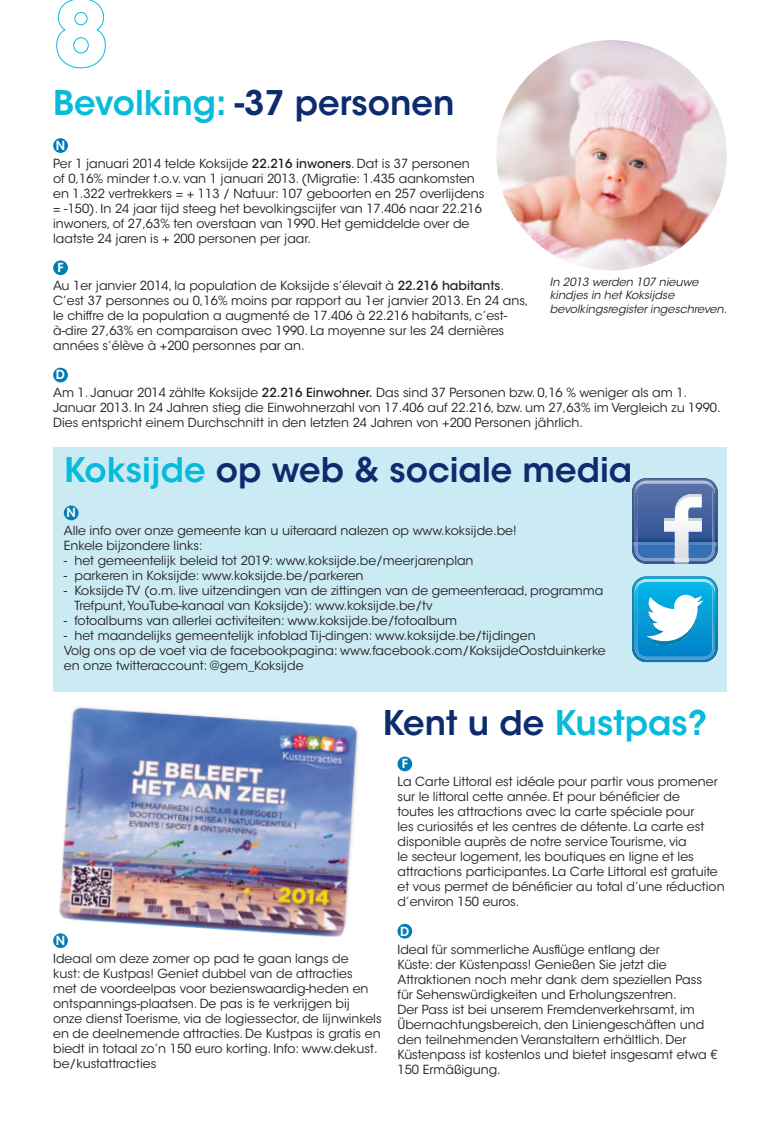
<style>
.page{position:relative;width:780px;height:1134px;background:#fff}
.page>*{position:absolute;margin:0;border:0;box-sizing:border-box;transform-origin:0 0}
.Titels_licht_blauw_i{font:600 33.75px "ITC Avant Garde Std";color:#0d2c6e}
.Titels_licht_blauw_i-2{font:600 33.75px "ITC Avant Garde Std";color:#07bbda}
.Body_insprong_2_mm{font:12.5px/15px "ITC Avant Garde Std";color:#231f20}
.t1{font:600 12.5px "ITC Avant Garde Std";color:#fff}
.Onderschrift_foto{font:italic 11.25px/13.5px "ITC Avant Garde Std";color:#231f20}
.s1{color:#07bbda}
.s2{font-weight:500}
.s3{color:#0d2c6e}
</style>
<div class="page">
<div style="left:53px;top:138px;width:15px;height:15px;background:#007db5;border-radius:50%"></div>
<div style="left:53px;top:260px;width:15px;height:15px;background:#007db5;border-radius:50%"></div>
<div style="left:53px;top:368px;width:15px;height:14px;background:#007db5;border-radius:50%"></div>
<div style="left:397px;top:756px;width:15px;height:15px;background:#007db5;border-radius:50%"></div>
<div style="left:397px;top:924px;width:15px;height:14px;background:#007db5;border-radius:50%"></div>
<img style="left:496px;top:40px;width:230px;height:230px;border-radius:115px">
<div style="left:53px;top:448px;width:673px;height:244px;background:#cbebf4"></div>
<div style="left:64px;top:506px;width:15px;height:14px;background:#007db5;border-radius:50%"></div>
<img style="left:53px;top:707px;width:306px;height:240px">
<svg style="left:632px;top:478px;width:85px;height:86px;background:#6e89b6"></svg>
<img style="left:634px;top:481px;width:81px;height:14px">
<svg style="left:632px;top:576px;width:85px;height:86px;background:#4bb3dd"></svg>
<svg style="left:56px;top:0;width:50px;height:68px"></svg>
<p class="Titels_licht_blauw_i" style="left:53px;top:81px;width:403px"><span class="s1">Bevolking:</span> -37 personen</p>
<p class="t1" style="left:56px;top:137px;width:11px">N</p>
<p class="Body_insprong_2_mm" style="left:53px;top:156px;width:432px">Per 1 januari 2014 telde Koksijde <span class="s2">22.216 inwoners</span>. Dat is 37 personen of 0,16% minder t.o.v. van 1 januari 2013. (Migratie: 1.435 aankomsten en 1.322 vertrekkers = + 113 / Natuur: 107 geboorten en 257 overlijdens = -150). In 24 jaar tijd steeg het bevolkingscijfer van 17.406 naar 22.216 inwoners, of 27,63% ten overstaan van 1990. Het gemiddelde over de laatste 24 jaren is + 200 personen per jaar.</p>
<p class="t1" style="left:57px;top:260px;width:8px">F</p>
<p class="Body_insprong_2_mm" style="left:53px;top:278px;width:477px">Au 1er janvier 2014, la population de Koksijde s’élevait à <span class="s2">22.216 habitants</span>.<br>C’est 37 personnes ou 0,16% moins par rapport au 1er janvier 2013. En 24 ans, le chiffre de la population a augmenté de 17.406 à 22.216 habitants, c’est&shy;à-dire 27,63% en comparaison avec 1990. La moyenne sur les 24 dernières années s’élève à +200 personnes par an.</p>
<p class="t1" style="left:56px;top:367px;width:11px">D</p>
<p class="Body_insprong_2_mm" style="left:53px;top:386px;width:669px">Am 1. Januar 2014 zählte Koksijde <span class="s2">22.216 Einwohner.</span> Das sind 37 Personen bzw. 0,16 % weniger als am 1.<br>Januar 2013. In 24 Jahren stieg die Einwohnerzahl von 17.406 auf 22.216, bzw. um 27,63% im Vergleich zu 1990.<br>Dies entspricht einem Durchschnitt in den letzten 24 Jahren von +200 Personen jährlich.</p>
<p class="Onderschrift_foto" style="left:550px;top:275px;width:179px">In 2013 werden 107 nieuwe kindjes in het Koksijdse bevolkingsregister ingeschreven.</p>
<p class="Titels_licht_blauw_i" style="left:64px;top:448px;width:570px"><span class="s1">Koksijde</span> op web &amp; sociale media</p>
<p class="t1" style="left:66px;top:505px;width:11px">N</p>
<p class="Body_insprong_2_mm" style="left:64px;top:523px;width:454px">Alle info over onze gemeente kan u uiteraard nalezen op www.koksijde.be!</p>
<p class="Body_insprong_2_mm" style="left:64px;top:538px;width:140px">Enkele bijzondere links:</p>
<p class="Body_insprong_2_mm" style="left:64px;top:553px;width:411px">- het gemeentelijk beleid tot 2019: www.koksijde.be/meerjarenplan</p>
<p class="Body_insprong_2_mm" style="left:64px;top:568px;width:301px">- parkeren in Koksijde: www.koksijde.be/parkeren</p>
<p class="Body_insprong_2_mm" style="left:74px;top:583px;width:530px;text-indent:-11px">- Koksijde TV (o.m. live uitzendingen van de zittingen van de gemeenteraad, programma<br>Trefpunt, YouTube-kanaal van Koksijde): www.koksijde.be/tv</p>
<p class="Body_insprong_2_mm" style="left:64px;top:613px;width:395px">- fotoalbums van allerlei activiteiten: www.koksijde.be/fotoalbum</p>
<p class="Body_insprong_2_mm" style="left:64px;top:628px;width:473px">- het maandelijks gemeentelijk infoblad Tij-dingen: www.koksijde.be/tijdingen</p>
<p class="Body_insprong_2_mm" style="left:64px;top:643px;width:543px">Volg ons op de voet via de facebookpagina: www.facebook.com/KoksijdeOostduinkerke en onze twitteraccount: @gem_Koksijde</p>
<p class="Titels_licht_blauw_i-2" style="left:382px;top:702px;width:326px"><span class="s3">Kent u de</span> Kustpas?</p>
<p class="t1" style="left:56px;top:932px;width:11px">N</p>
<p class="Body_insprong_2_mm" style="left:53px;top:951px;width:330px">Ideaal om deze zomer op pad te gaan langs de<br>kust: de Kustpas! Geniet dubbel van de attracties<br>met de voordeelpas voor bezienswaardig-heden en ontspannings-plaatsen. De pas is te verkrijgen bij onze dienst Toerisme, via de logiessector, de lijnwinkels en de deelnemende attracties. De Kustpas is gratis en biedt in totaal zo’n 150 euro korting. Info: www.dekust. be/kustattracties</p>
<p class="t1" style="left:402px;top:756px;width:8px">F</p>
<p class="Body_insprong_2_mm" style="left:397px;top:774px;width:328px">La Carte Littoral est idéale pour partir vous promener sur le littoral cette année. Et pour bénéficier de<br>toutes les attractions avec la carte spéciale pour<br>les curiosités et les centres de détente. La carte est disponible auprès de notre service Tourisme, via<br>le secteur logement, les boutiques en ligne et les attractions participantes. La Carte Littoral est gratuite et vous permet de bénéficier au total d’une réduction d’environ 150 euros.</p>
<p class="t1" style="left:400px;top:923px;width:11px">D</p>
<p class="Body_insprong_2_mm" style="left:397px;top:942px;width:321px">Ideal für sommerliche Ausflüge entlang der<br>Küste: der Küstenpass! Genießen Sie jetzt die Attraktionen noch mehr dank dem speziellen Pass für Sehenswürdigkeiten und Erholungszentren.<br>Der Pass ist bei unserem Fremdenverkehrsamt, im Übernachtungsbereich, den Liniengeschäften und den teilnehmenden Veranstaltern erhältlich. Der Küstenpass ist kostenlos und bietet insgesamt etwa € 150 Ermäßigung.</p>
</div>
